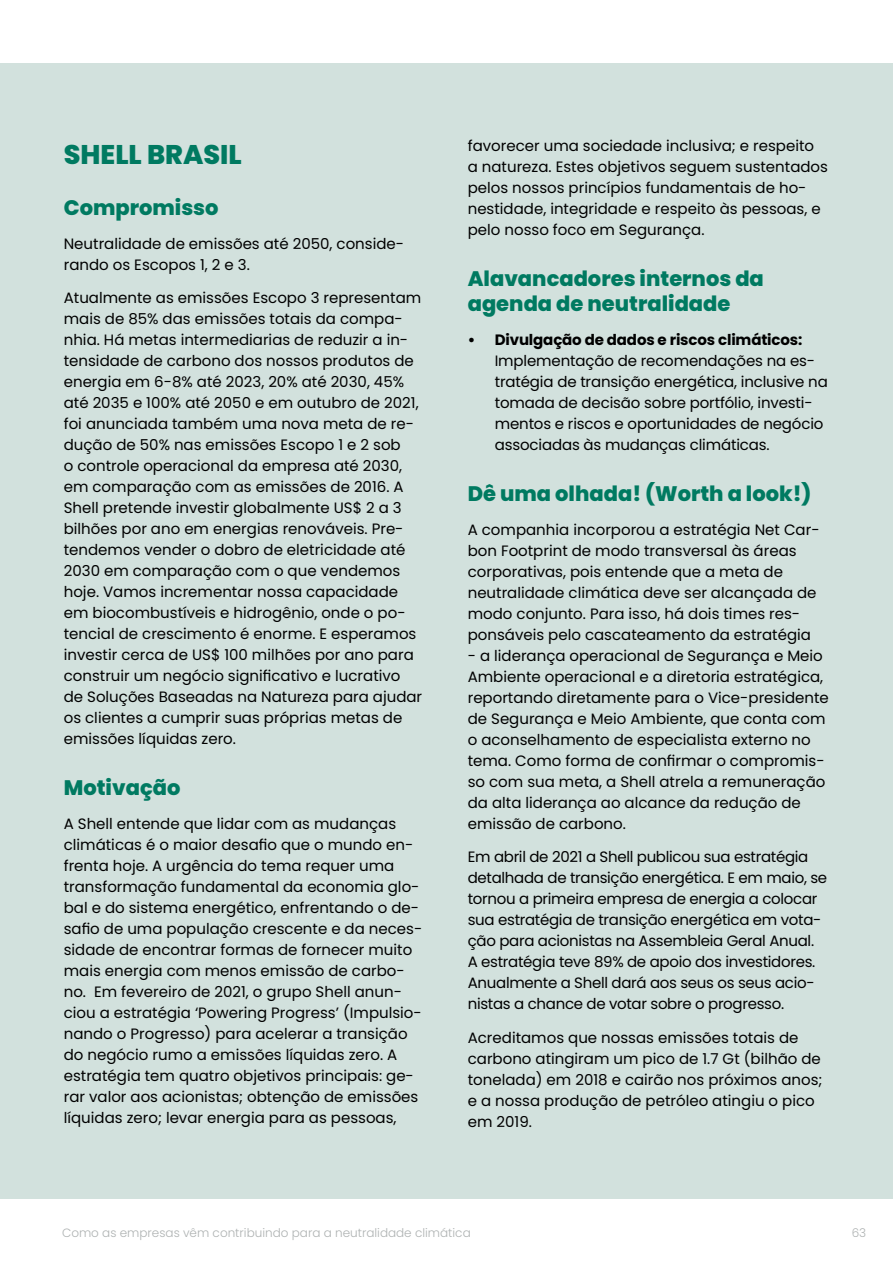
<style>
.page{position:relative;width:893px;height:1263px;background:#fff}
.page>*{position:absolute;margin:0;border:0;box-sizing:border-box;transform-origin:0 0}
.t1{font:800 27px "Poppins";color:#007a61}
.t2{font:800 21px/25.2px "Poppins";color:#007a61}
.t3{font:15px/21px "Poppins";color:#000}
.t4{font:15px/21px "Poppins";letter-spacing:-.02em;color:#000}
.t5{font:700 15px "Poppins";letter-spacing:-.01em;color:#000}
.t6{font:300 12px "Poppins";color:#aeb2b2}
</style>
<div class="page">
<div style="left:0;top:64px;width:893px;height:1135px;background:#d2e1dd"></div>
<h1 class="t1" style="left:64px;top:140px;width:179px">SHELL BRASIL</h1>
<h2 class="t2" style="left:64px;top:196px;width:156px">Compromisso</h2>
<p class="t3" style="left:64px;top:233px;width:342px">Neutralidade de emissões até 2050, conside&shy;rando os Escopos 1, 2 e 3.</p>
<p class="t3" style="left:64px;top:288px;width:360px">Atualmente as emissões Escopo 3 representam mais de 85% das emissões totais da compa&shy;nhia. Há metas intermediarias de reduzir a in&shy;tensidade de carbono dos nossos produtos de energia em 6-8% até 2023, 20% até 2030, 45% até 2035 e 100% até 2050 e em outubro de 2021, foi anunciada também uma nova meta de re&shy;dução de 50% nas emissões Escopo 1 e 2 sob<br>o controle operacional da empresa até 2030, em comparação com as emissões de 2016. A Shell pretende investir globalmente US$ 2 a 3 bilhões por ano em energias renováveis. Pre&shy;tendemos vender o dobro de eletricidade até 2030 em comparação com o que vendemos hoje. Vamos incrementar nossa capacidade em biocombustíveis e hidrogênio, onde o po&shy;tencial de crescimento é enorme. E esperamos investir cerca de US$ 100 milhões por ano para construir um negócio significativo e lucrativo de Soluções Baseadas na Natureza para ajudar os clientes a cumprir suas próprias metas de emissões líquidas zero.</p>
<h2 class="t2" style="left:64px;top:776px;width:118px">Motivação</h2>
<p class="t3" style="left:64px;top:813px;width:360px">A Shell entende que lidar com as mudanças climáticas é o maior desafio que o mundo en&shy;frenta hoje. A urgência do tema requer uma transformação fundamental da economia glo&shy;bal e do sistema energético, enfrentando o de&shy;safio de uma população crescente e da neces&shy;sidade de encontrar formas de fornecer muito mais energia com menos emissão de carbo&shy;no. Em fevereiro de 2021, o grupo Shell anun&shy;ciou a estratégia ‘Powering Progress’ (Impulsio&shy;nando o Progresso) para acelerar a transição do negócio rumo a emissões líquidas zero. A estratégia tem quatro objetivos principais: ge&shy;rar valor aos acionistas; obtenção de emissões líquidas zero; levar energia para as pessoas,</p>
<p class="t3" style="left:468px;top:136px;width:362px">favorecer uma sociedade inclusiva; e respeito a natureza. Estes objetivos seguem sustentados pelos nossos princípios fundamentais de ho&shy;nestidade, integridade e respeito às pessoas, e pelo nosso foco em Segurança.</p>
<h2 class="t2" style="left:468px;top:267px;width:298px">Alavancadores internos da agenda de neutralidade</h2>
<p class="t5" style="left:468px;top:331px;width:336px">• Divulgação de dados e riscos climáticos:</p>
<p class="t3" style="left:495px;top:350px;width:335px">Implementação de recomendações na es&shy;tratégia de transição energética, inclusive na tomada de decisão sobre portfólio, investi&shy;mentos e riscos e oportunidades de negócio associadas às mudanças climáticas.</p>
<h2 class="t2" style="left:468px;top:482px;width:345px">Dê uma olhada! (Worth a look!)</h2>
<p class="t3" style="left:468px;top:519px;width:353px">A companhia incorporou a estratégia Net Car&shy;bon Footprint de modo transversal às áreas corporativas, pois entende que a meta de neutralidade climática deve ser alcançada de modo conjunto. Para isso, há dois times res&shy;ponsáveis pelo cascateamento da estratégia</p>
<p class="t3" style="left:468px;top:645px;width:363px">- a liderança operacional de Segurança e Meio Ambiente operacional e a diretoria estratégica, reportando diretamente para o Vice-presidente de Segurança e Meio Ambiente, que conta com o aconselhamento de especialista externo no tema. Como forma de confirmar o compromis&shy;so com sua meta, a Shell atrela a remuneração da alta liderança ao alcance da redução de emissão de carbono.</p>
<p class="t4" style="left:468px;top:847px;width:361px">Em abril de 2021 a Shell publicou sua estratégia detalhada de transição energética. E em maio, se tornou a primeira empresa de energia a colocar sua estratégia de transição energética em vota&shy;ção para acionistas na Assembleia Geral Anual.<br>A estratégia teve 89% de apoio dos investidores.<br>Anualmente a Shell dará aos seus os seus acio&shy;nistas a chance de votar sobre o progresso.</p>
<p class="t3" style="left:468px;top:1028px;width:356px">Acreditamos que nossas emissões totais de carbono atingiram um pico de 1.7 Gt (bilhão de tonelada) em 2018 e cairão nos próximos anos; e a nossa produção de petróleo atingiu o pico em 2019.</p>
<p class="t6" style="left:62px;top:1227px;width:410px">Como as empresas vêm contribuindo para a neutralidade climática</p>
<p class="t6" style="left:852px;top:1227px;width:16px">63</p>
</div>
